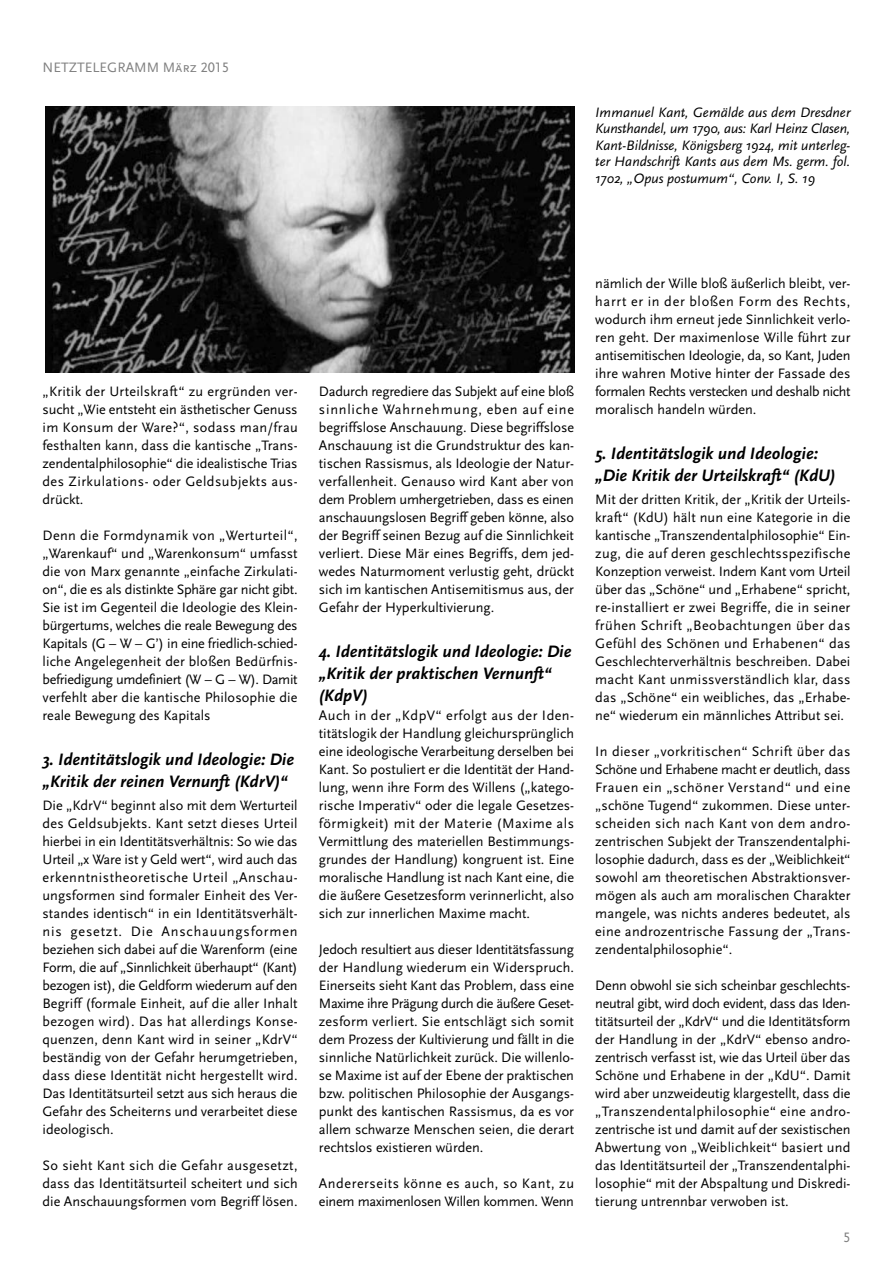
<style>
.page{position:relative;width:893px;height:1263px;background:#fff}
.page>*{position:absolute;margin:0;border:0;box-sizing:border-box;transform-origin:0 0}
.t1{font:italic 700 17.25px/21.8px "Scala Sans";color:#000}
.t2{font:14.25px/18px "Scala Sans";color:#000;text-align:justify}
.t3{font:italic 14.25px/16.5px "Scala Sans";color:#000;text-align:justify}
.t4{font:14.25px "Scala Sans Caps";color:#808080}
</style>
<div class="page">
<img style="left:46px;top:106px;width:528px;height:267px">
<p class="t4" style="left:43px;top:59px;width:188px">NETZTELEGRAMM März 2015</p>
<p class="t3" style="left:595px;top:105px;width:257px">Immanuel Kant, Gemälde aus dem Dresdner Kunsthandel, um 1790, aus: Karl Heinz Clasen, Kant-Bildnisse, Königsberg 1924, mit unterleg&shy;ter Handschrift Kants aus dem Ms. germ. fol.<br>1702, „Opus postumum“, Conv. I, S. 19</p>
<p class="t2" style="left:43px;top:384px;width:257px">„Kritik der Urteilskraft“ zu ergründen ver&shy;sucht „Wie entsteht ein ästhetischer Genuss im Konsum der Ware?“, sodass man/frau festhalten kann, dass die kantische „Trans&shy;zendentalphilosophie“ die idealistische Trias des Zirkulations- oder Geldsubjekts aus&shy;drückt.</p>
<p class="t2" style="left:43px;top:528px;width:257px">Denn die Formdynamik von „Werturteil“, „Warenkauf“ und „Warenkonsum“ umfasst die von Marx genannte „einfache Zirkulati&shy;on“, die es als distinkte Sphäre gar nicht gibt.<br>Sie ist im Gegenteil die Ideologie des Klein&shy;bürgertums, welches die reale Bewegung des Kapitals (G – W – G’) in eine friedlich-schied&shy;liche Angelegenheit der bloßen Bedürfnis&shy;befriedigung umdefiniert (W – G – W). Damit verfehlt aber die kantische Philosophie die reale Bewegung des Kapitals</p>
<p class="t1" style="left:43px;top:750px;width:253px">3. Identitätslogik und Ideologie: Die „Kritik der reinen Vernunft (KdrV)“</p>
<p class="t2" style="left:43px;top:798px;width:257px">Die „KdrV“ beginnt also mit dem Werturteil des Geldsubjekts. Kant setzt dieses Urteil hierbei in ein Identitätsverhältnis: So wie das Urteil „x Ware ist y Geld wert“, wird auch das erkenntnistheoretische Urteil „Anschau&shy;ungsformen sind formaler Einheit des Ver&shy;standes identisch“ in ein Identitätsverhält&shy;nis gesetzt. Die Anschauungsformen beziehen sich dabei auf die Warenform (eine Form, die auf „Sinnlichkeit überhaupt“ (Kant) bezogen ist), die Geldform wiederum auf den Begriff (formale Einheit, auf die aller Inhalt bezogen wird). Das hat allerdings Konse&shy;quenzen, denn Kant wird in seiner „KdrV“ beständig von der Gefahr herumgetrieben, dass diese Identität nicht hergestellt wird.<br>Das Identitätsurteil setzt aus sich heraus die Gefahr des Scheiterns und verarbeitet diese ideologisch.</p>
<p class="t2" style="left:43px;top:1158px;width:257px">So sieht Kant sich die Gefahr ausgesetzt, dass das Identitätsurteil scheitert und sich die Anschauungsformen vom Begriff lösen.</p>
<p class="t2" style="left:319px;top:384px;width:257px">Dadurch regrediere das Subjekt auf eine bloß sinnliche Wahrnehmung, eben auf eine begriffslose Anschauung. Diese begriffslose Anschauung ist die Grundstruktur des kan&shy;tischen Rassismus, als Ideologie der Natur&shy;verfallenheit. Genauso wird Kant aber von dem Problem umhergetrieben, dass es einen anschauungslosen Begriff geben könne, also der Begriff seinen Bezug auf die Sinnlichkeit verliert. Diese Mär eines Begriffs, dem jed&shy;wedes Naturmoment verlustig geht, drückt sich im kantischen Antisemitismus aus, der Gefahr der Hyperkultivierung.</p>
<p class="t1" style="left:319px;top:642px;width:254px">4. Identitätslogik und Ideologie: Die „Kritik der praktischen Vernunft“ (KdpV)</p>
<p class="t2" style="left:319px;top:708px;width:257px">Auch in der „KdpV“ erfolgt aus der Iden&shy;titätslogik der Handlung gleichursprünglich eine ideologische Verarbeitung derselben bei Kant. So postuliert er die Identität der Hand&shy;lung, wenn ihre Form des Willens („katego&shy;rische Imperativ“ oder die legale Gesetzes&shy;förmigkeit) mit der Materie (Maxime als Vermittlung des materiellen Bestimmungs&shy;grundes der Handlung) kongruent ist. Eine moralische Handlung ist nach Kant eine, die die äußere Gesetzesform verinnerlicht, also sich zur innerlichen Maxime macht.</p>
<p class="t2" style="left:319px;top:942px;width:257px">Jedoch resultiert aus dieser Identitätsfassung der Handlung wiederum ein Widerspruch.<br>Einerseits sieht Kant das Problem, dass eine Maxime ihre Prägung durch die äußere Geset&shy;zesform verliert. Sie entschlägt sich somit dem Prozess der Kultivierung und fällt in die sinnliche Natürlichkeit zurück. Die willenlo&shy;se Maxime ist auf der Ebene der praktischen bzw. politischen Philosophie der Ausgangs&shy;punkt des kantischen Rassismus, da es vor allem schwarze Menschen seien, die derart rechtslos existieren würden.</p>
<p class="t2" style="left:319px;top:1176px;width:257px">Andererseits könne es auch, so Kant, zu einem maximenlosen Willen kommen. Wenn</p>
<p class="t2" style="left:595px;top:276px;width:257px">nämlich der Wille bloß äußerlich bleibt, ver&shy;harrt er in der bloßen Form des Rechts, wodurch ihm erneut jede Sinnlichkeit verlo&shy;ren geht. Der maximenlose Wille führt zur antisemitischen Ideologie, da, so Kant, Juden ihre wahren Motive hinter der Fassade des formalen Rechts verstecken und deshalb nicht moralisch handeln würden.</p>
<p class="t1" style="left:595px;top:444px;width:242px">5. Identitätslogik und Ideologie: „Die Kritik der Urteilskraft“ (KdU)</p>
<p class="t2" style="left:595px;top:492px;width:257px">Mit der dritten Kritik, der „Kritik der Urteils&shy;kraft“ (KdU) hält nun eine Kategorie in die kantische „Transzendentalphilosophie“ Ein&shy;zug, die auf deren geschlechtsspezifische Konzeption verweist. Indem Kant vom Urteil über das „Schöne“ und „Erhabene“ spricht, re-installiert er zwei Begriffe, die in seiner frühen Schrift „Beobachtungen über das Gefühl des Schönen und Erhabenen“ das Geschlechterverhältnis beschreiben. Dabei macht Kant unmissverständlich klar, dass das „Schöne“ ein weibliches, das „Erhabe&shy;ne“ wiederum ein männliches Attribut sei.</p>
<p class="t2" style="left:595px;top:744px;width:257px">In dieser „vorkritischen“ Schrift über das Schöne und Erhabene macht er deutlich, dass Frauen ein „schöner Verstand“ und eine „schöne Tugend“ zukommen. Diese unter&shy;scheiden sich nach Kant von dem andro&shy;zentrischen Subjekt der Transzendentalphi&shy;losophie dadurch, dass es der „Weiblichkeit“ sowohl am theoretischen Abstraktionsver&shy;mögen als auch am moralischen Charakter mangele, was nichts anderes bedeutet, als eine androzentrische Fassung der „Trans&shy;zendentalphilosophie“.</p>
<p class="t2" style="left:595px;top:978px;width:257px">Denn obwohl sie sich scheinbar geschlechts&shy;neutral gibt, wird doch evident, dass das Iden&shy;titätsurteil der „KdrV“ und die Identitätsform der Handlung in der „KdrV“ ebenso andro&shy;zentrisch verfasst ist, wie das Urteil über das Schöne und Erhabene in der „KdU“. Damit wird aber unzweideutig klargestellt, dass die „Transzendentalphilosophie“ eine andro&shy;zentrische ist und damit auf der sexistischen Abwertung von „Weiblichkeit“ basiert und das Identitätsurteil der „Transzendentalphi&shy;losophie“ mit der Abspaltung und Diskredi&shy;tierung untrennbar verwoben ist.</p>
<p class="t4" style="left:843px;top:1229px;width:9px">5</p>
</div>
